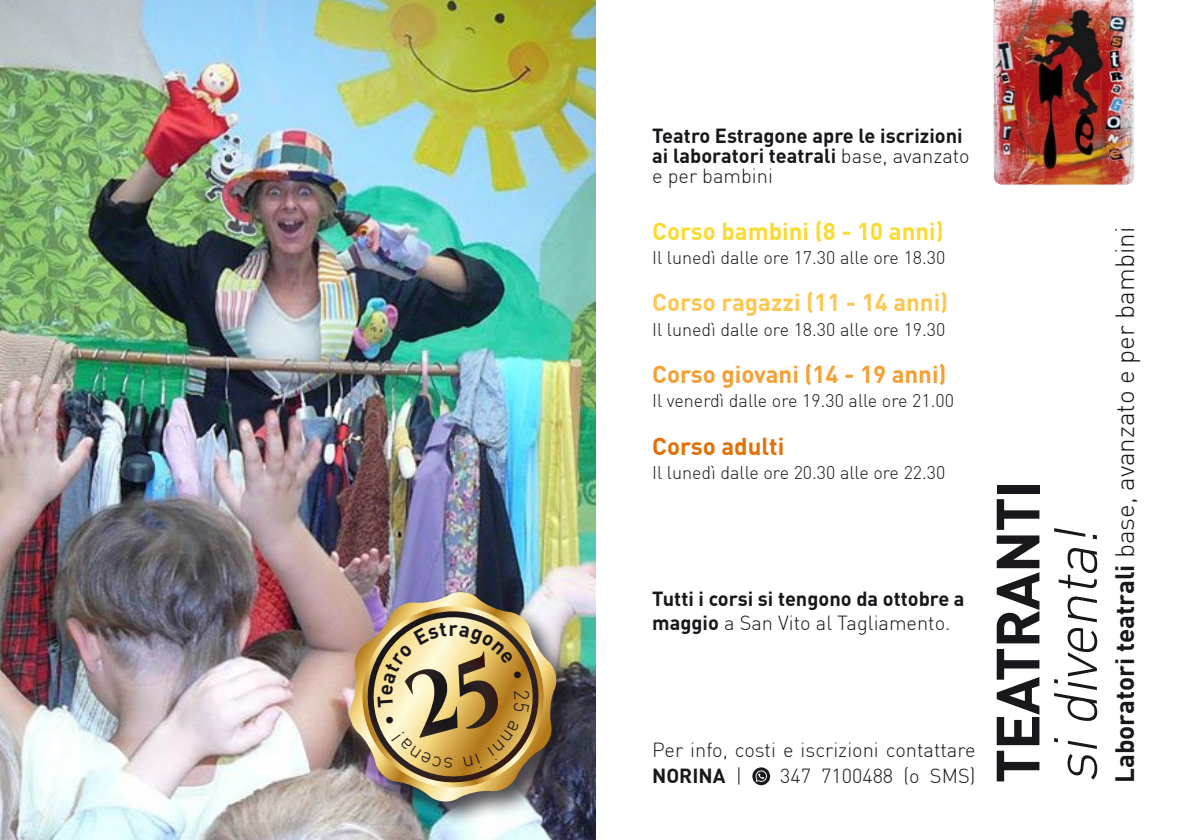
<style>
.page{position:relative;width:1191px;height:840px;background:#fff}
.page>*{position:absolute;margin:0;border:0;box-sizing:border-box;transform-origin:0 0}
.t1{font:italic 300 60px "DIN Pro";color:#1a171c}
.t2{font:700 60px "DIN Pro";letter-spacing:-.02em;color:#1a171c}
.t3{font:300 26px "DIN Pro";color:#1a171c}
.t4{font:700 24px "DIN Pro";color:#fcc751}
.t5{font:700 24px "DIN Pro";color:#f4a034}
.t6{font:700 24px "DIN Pro";color:#f9db33}
.t7{font:700 24px "DIN Pro";color:#e37006}
.t8{font:700 20.6px "DIN Pro";color:#1a171c}
.t9{font:700 20px/20px "DIN Pro";color:#1a171c}
.t10{font:300 20px/26.4px "DIN Pro";color:#1a171c}
.t11{font:300 18px "DIN Pro";color:#1a171c}
.s1{font-weight:300}
.s2{font-weight:700}
</style>
<div class="page">
<img style="left:0;top:0;width:595px;height:839px">
<img style="left:993px;top:0;width:141px;height:184px">
<div style="left:345px;top:587px;width:237px;height:240px;background:#1a171c;opacity:.75"></div>
<img style="left:348px;top:592px;width:210px;height:211px">
<svg style="left:752px;top:767px;width:18px;height:17px"></svg>
<img style="left:353px;top:606px;width:200px;height:190px">
<p class="t8" style="left:448px;top:614px;width:11px">r</p>
<p class="t9" style="left:652px;top:125px;width:319px">Teatro Estragone apre le iscrizioni ai laboratori teatrali <span class="s1">base, avanzato e per bambini</span></p>
<p class="t6" style="left:652px;top:215px;width:293px">Corso bambini (8 - 10 anni)</p>
<p class="t11" style="left:652px;top:246px;width:295px">Il lunedì dalle ore 17.30 alle ore 18.30</p>
<p class="t4" style="left:652px;top:286px;width:298px">Corso ragazzi (11 - 14 anni)</p>
<p class="t11" style="left:652px;top:318px;width:295px">Il lunedì dalle ore 18.30 alle ore 19.30</p>
<p class="t5" style="left:652px;top:358px;width:296px">Corso giovani (14 - 19 anni)</p>
<p class="t11" style="left:652px;top:389px;width:303px">Il venerdì dalle ore 19.30 alle ore 21.00</p>
<p class="t7" style="left:652px;top:430px;width:134px">Corso adulti</p>
<p class="t11" style="left:652px;top:461px;width:295px">Il lunedì dalle ore 20.30 alle ore 22.30</p>
<p class="t9" style="left:652px;top:585px;width:314px;line-height:24.4px">Tutti i corsi si tengono da ottobre a maggio <span class="s1">a San Vito al Tagliamento.</span></p>
<p class="t10" style="left:652px;top:735px;width:325px">Per info, costi e iscrizioni contattare<br><span class="s2">NORINA</span> |</p>
<p class="t10" style="left:780px;top:762px;width:197px">347 7100488 (o SMS)</p>
<h1 class="t2" style="left:978px;top:782px;width:304px;rotate:-90deg">TEATRANTI</h1>
<h1 class="t1" style="left:1038px;top:782px;width:268px;rotate:-90deg">sidiventa!</h1>
<h2 class="t3" style="left:1108px;top:782px;width:557px;rotate:-90deg"><span class="s2">Laboratori teatrali</span> base, avanzato e per bambini</h2>
</div>
